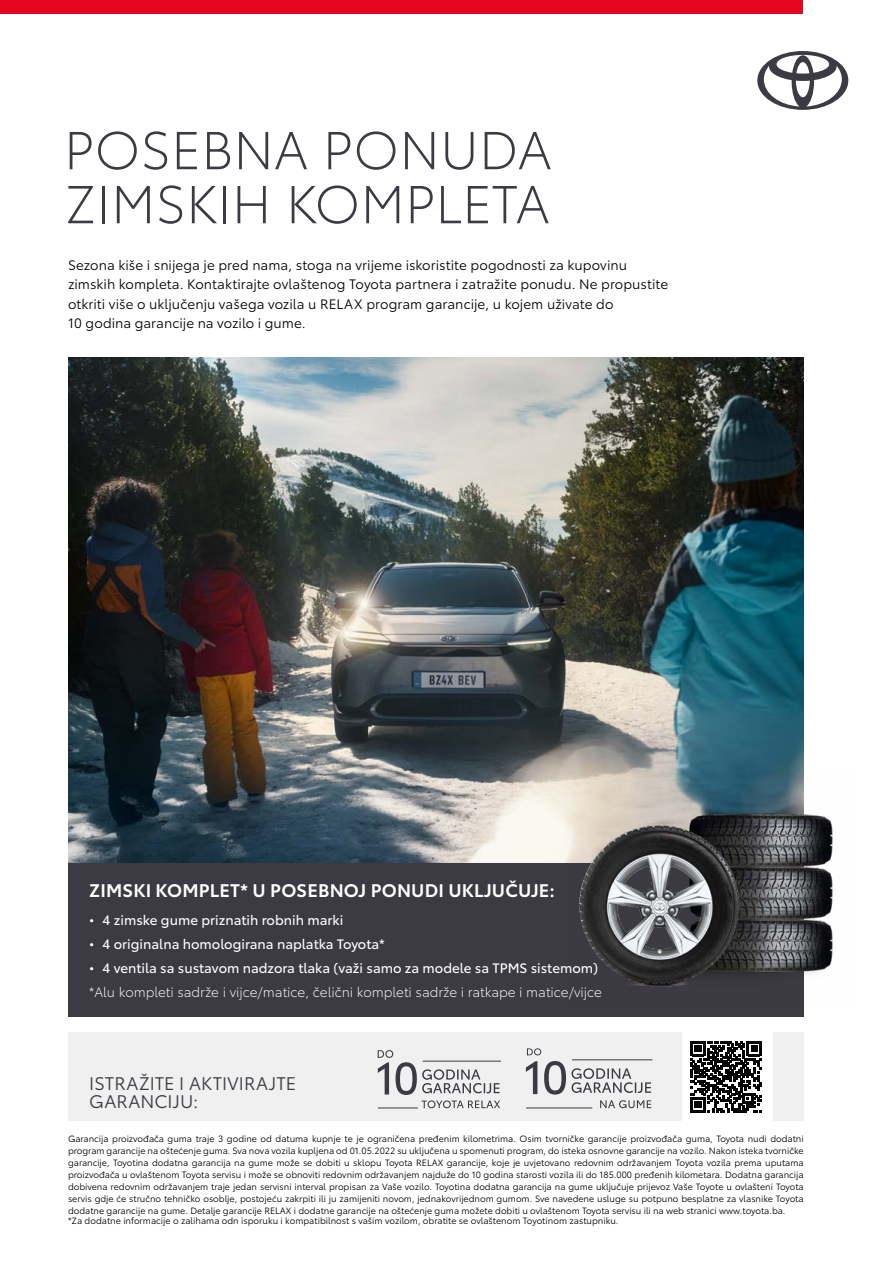
<style>
.page{position:relative;width:893px;height:1263px;background:#fff}
.page>*{position:absolute;margin:0;border:0;box-sizing:border-box;transform-origin:0 0}
.t1{font:300 52.5px/54px "Toyota Type";color:#3c3a42}
.t2{font:600 18px "Toyota Type";letter-spacing:.01em;color:#fff}
.t3{font:18px/18px "Toyota Type";letter-spacing:.005em;color:#3c3a42}
.t4{font:13.5px/19.5px "Toyota Type";letter-spacing:.005em;color:#000}
.t5{font:13.5px "Toyota Type";color:#fff}
.t6{font:300 13.5px "Toyota Type";letter-spacing:-.005em;color:#fff}
.t7{font:9px/12px "Toyota Type";color:#000;text-align:justify}
</style>
<div class="page">
<img style="left:68px;top:357px;width:736px;height:506px">
<div style="left:0;top:0;width:803px;height:13px;background:#e40521"></div>
<div style="left:68px;top:863px;width:736px;height:153px;background:#3c3a42"></div>
<img style="left:567px;top:771px;width:266px;height:216px">
<svg style="left:757px;top:51px;width:91px;height:59px"></svg>
<div style="left:68px;top:1032px;width:736px;height:89px;background:#f0f0f0"></div>
<div style="left:682px;top:1032px;width:90px;height:89px;background:#fff"></div>
<svg style="left:690px;top:1041px;width:72px;height:71px"></svg>
<svg style="left:600px;top:1100px;width:51px;height:8px"></svg>
<hr style="left:526px;top:1108px;width:66px;height:1px;background:#3c3a42">
<hr style="left:572px;top:1059px;width:80px;height:1px;background:#3c3a42">
<svg style="left:526px;top:1061px;width:125px;height:33px"></svg>
<svg style="left:527px;top:1048px;width:14px;height:7px"></svg>
<hr style="left:378px;top:1108px;width:40px;height:1px;background:#3c3a42">
<hr style="left:423px;top:1061px;width:78px;height:1px;background:#3c3a42">
<svg style="left:378px;top:1050px;width:122px;height:58px"></svg>
<h1 class="t1" style="left:64px;top:120px;width:489px">POSEBNA PONUDA<br>ZIMSKIH KOMPLETA</h1>
<p class="t4" style="left:68px;top:254px;width:602px">Sezona kiše i snijega je pred nama, stoga na vrijeme iskoristite pogodnosti za kupovinu zimskih kompleta. Kontaktirajte ovlaštenog Toyota partnera i zatražite ponudu. Ne propustite otkriti više o uključenju vašega vozila u RELAX program garancije, u kojem uživate do<br>10 godina garancije na vozilo i gume.</p>
<h2 class="t2" style="left:89px;top:876px;width:467px">ZIMSKI KOMPLET* U POSEBNOJ PONUDI UKLJUČUJE:</h2>
<h3 class="t5" style="left:89px;top:910px;width:255px">• 4 zimske gume priznatih robnih marki</h3>
<h3 class="t5" style="left:89px;top:934px;width:297px">• 4 originalna homologirana naplatka Toyota*</h3>
<h3 class="t5" style="left:89px;top:958px;width:510px">• 4 ventila sa sustavom nadzora tlaka (važi samo za modele sa TPMS sistemom)</h3>
<h3 class="t6" style="left:89px;top:982px;width:514px">*Alu kompleti sadrže i vijce/matice, čelični kompleti sadrže i ratkape i matice/vijce</h3>
<h2 class="t3" style="left:89px;top:1073px;width:208px">ISTRAŽITE I AKTIVIRAJTE<br>GARANCIJU:</h2>
<p class="t7" style="left:68px;top:1132px;width:737px">Garancija proizvođača guma traje 3 godine od datuma kupnje te je ograničena pređenim kilometrima. Osim tvorničke garancije proizvođača guma, Toyota nudi dodatni program garancije na oštećenje guma. Sva nova vozila kupljena od 01.05.2022 su uključena u spomenuti program, do isteka osnovne garancije na vozilo. Nakon isteka tvorničke garancije, Toyotina dodatna garancija na gume može se dobiti u sklopu Toyota RELAX garancije, koje je uvjetovano redovnim održavanjem Toyota vozila prema uputama proizvođača u ovlaštenom Toyota servisu i može se obnoviti redovnim održavanjem najduže do 10 godina starosti vozila ili do 185.000 pređenih kilometara. Dodatna garancija dobivena redovnim održavanjem traje jedan servisni interval propisan za Vaše vozilo. Toyotina dodatna garancija na gume uključuje prijevoz Vaše Toyote u ovlašteni Toyota servis gdje će stručno tehničko osoblje, postojeću zakrpiti ili ju zamijeniti novom, jednakovrijednom gumom. Sve navedene usluge su potpuno besplatne za vlasnike Toyota dodatne garancije na gume. Detalje garancije RELAX i dodatne garancije na oštećenje guma možete dobiti u ovlaštenom Toyota servisu ili na web stranici www.toyota.ba.</p>
<p class="t7" style="left:68px;top:1214px;width:552px">*Za dodatne informacije o zalihama odn isporuku i kompatibilnost s vašim vozilom, obratite se ovlaštenom Toyotinom zastupniku.</p>
</div>
